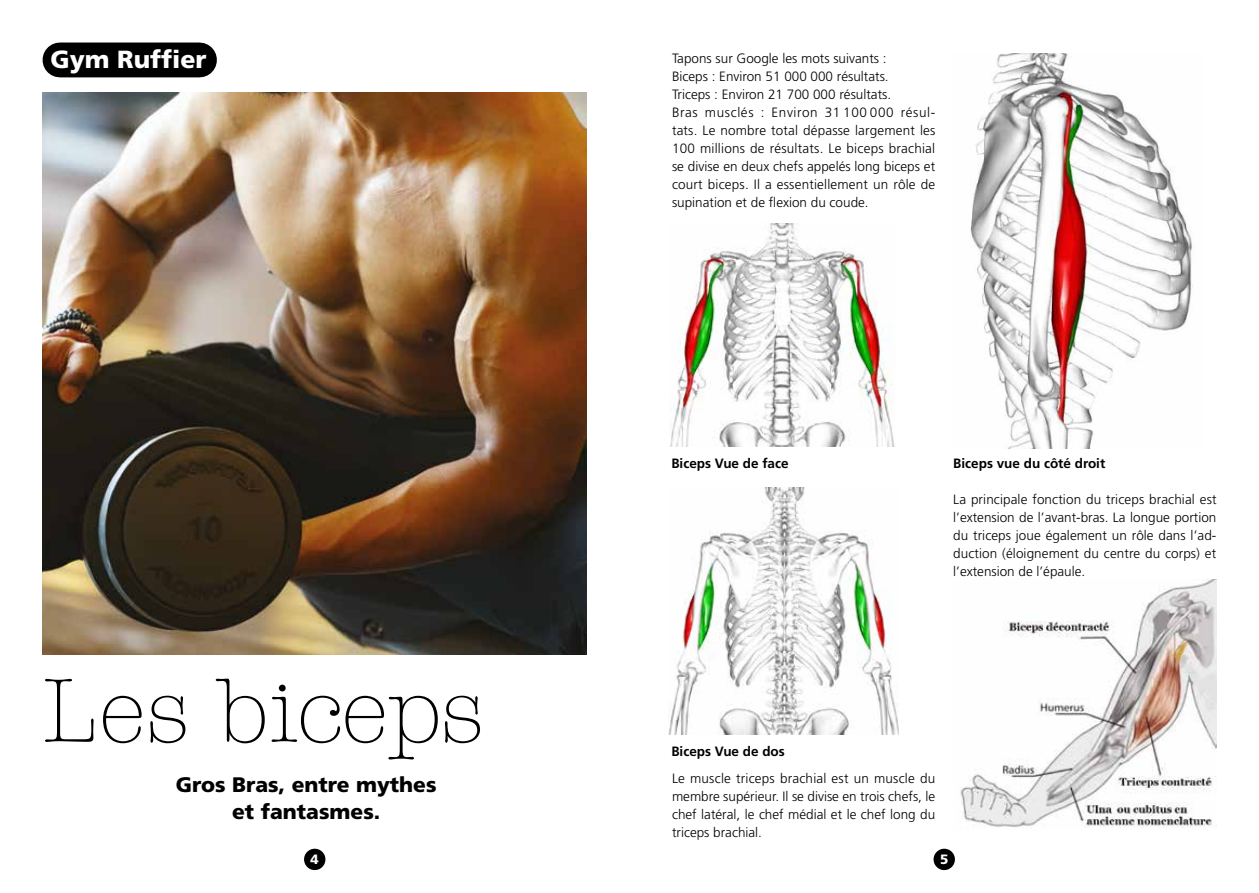
<style>
.page{position:relative;width:1259px;height:893px;background:#fff}
.page>*{position:absolute;margin:0;border:0;box-sizing:border-box;transform-origin:0 0}
.t1{font:300 94.5px "Amer Typewriter IT Cby BT";color:#000}
.t2{font:900 24.75px "Frutiger";color:#fff}
.t3{font:900 21px/27px "Frutiger";color:#000;text-align:center}
.t4{font:300 13.5px/18px "Frutiger";color:#000;text-align:justify}
.t5{font:700 13.5px "Frutiger";color:#000}
.t6{font:900 13.5px "Frutiger";color:#fff}
</style>
<div class="page">
<div style="left:304px;top:849px;width:21px;height:21px;background:#000;border-radius:50%"></div>
<div style="left:933px;top:849px;width:22px;height:21px;background:#000;border-radius:50%"></div>
<img style="left:960px;top:579px;width:256px;height:249px">
<div style="left:60px;top:43px;width:139px;height:34px;background:#000"></div>
<img style="left:670px;top:223px;width:224px;height:223px">
<img style="left:43px;top:92px;width:544px;height:563px">
<img style="left:970px;top:53px;width:224px;height:395px">
<img style="left:668px;top:487px;width:230px;height:248px">
<h2 class="t2" style="left:50px;top:45px;width:158px">Gym Ruffier</h2>
<h1 class="t1" style="left:43px;top:654px;width:442px">Les biceps</h1>
<h3 class="t3" style="left:176px;top:771px;width:262px">Gros Bras, entre mythes et fantasmes.</h3>
<p class="t4" style="left:672px;top:49px;width:265px;text-align:left">Tapons sur Google les mots suivants :<br>Biceps : Environ 51 000 000 résultats.<br>Triceps : Environ 21 700 000 résultats.<br>Bras musclés : Environ 31 100 000 résul&shy;tats. Le nombre total dépasse largement les 100 millions de résultats. Le biceps brachial se divise en deux chefs appelés long biceps et court biceps. Il a essentiellement un rôle de supination et de flexion du coude.</p>
<p class="t5" style="left:671px;top:455px;width:119px">Biceps Vue de face</p>
<p class="t5" style="left:953px;top:455px;width:154px">Biceps vue du côté droit</p>
<p class="t4" style="left:953px;top:490px;width:265px">La principale fonction du triceps brachial est l’extension de l’avant-bras. La longue portion du triceps joue également un rôle dans l’ad&shy;duction (éloignement du centre du corps) et l’extension de l’épaule.</p>
<p class="t5" style="left:671px;top:743px;width:115px">Biceps Vue de dos</p>
<p class="t4" style="left:672px;top:769px;width:265px">Le muscle triceps brachial est un muscle du membre supérieur. Il se divise en trois chefs, le chef latéral, le chef médial et le chef long du triceps brachial.</p>
<p class="t6" style="left:311px;top:852px;width:10px">4</p>
<p class="t6" style="left:940px;top:852px;width:10px">5</p>
</div>
